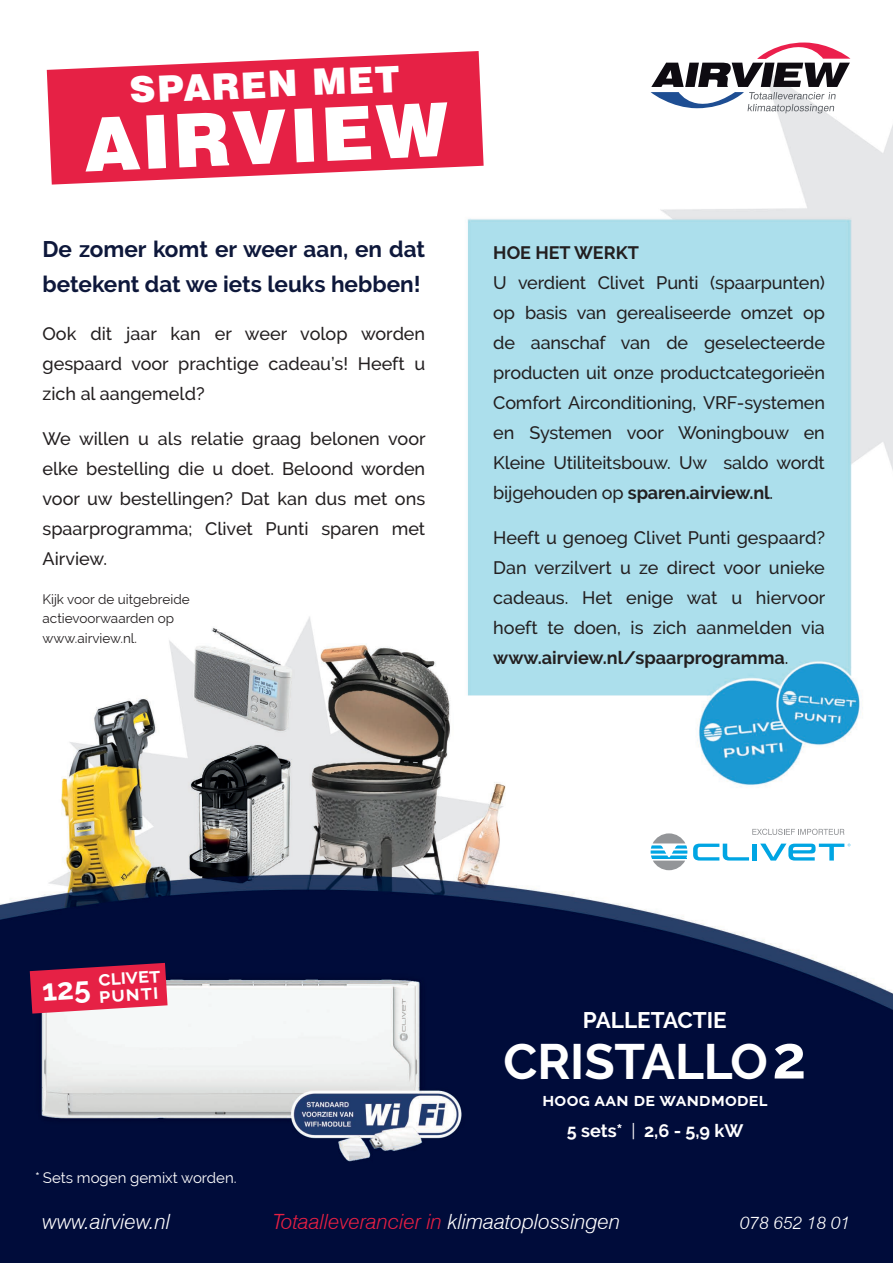
<style>
.page{position:relative;width:893px;height:1263px;background:#fff}
.page>*{position:absolute;margin:0;border:0;box-sizing:border-box;transform-origin:0 0}
.t1{font:900 74.25px "Swiss 721 BT";color:#fff}
.t2{font:700 49.5px "Raleway";color:#fff}
.t3{font:900 36.45px "Swiss 721 BT";color:#fff}
.t4{font:700 22.5px/34.5px "Raleway";color:#0e183b}
.t5{font:700 22.5px "Raleway";color:#fff}
.t6{font:italic 300 21px "Swiss 721 BT";color:#e61f43}
.t7{font:italic 300 21px "Swiss 721 BT";color:#fff}
.t8{font:700 20.7px/16.8px "Raleway";color:#fff}
.t9{font:500 18px/30px "Raleway";color:#231f20;text-align:justify}
.t10{font:700 18px "Raleway";letter-spacing:.02em;color:#fff}
.t11{font:700 18px "Raleway";color:#231f20}
.t12{font:italic 300 18px "Swiss 721 BT";color:#fff}
.t13{font:15px "Raleway";color:#fff}
.t14{font:13.5px "Raleway";color:#231f20}
.s1{font-weight:700}
.s2{font-size:60px}
.s3{font-weight:400}
.s4{color:#fff}
</style>
<div class="page">
<img style="left:0;top:58px;width:893px;height:1205px">
<svg style="left:651px;top:42px;width:199px;height:76px"></svg>
<svg style="left:47px;top:51px;width:437px;height:134px;background:#e94261"></svg>
<svg style="left:752px;top:829px;width:92px;height:6px"></svg>
<svg style="left:693px;top:844px;width:56px;height:16px"></svg>
<div style="left:752px;top:844px;width:5px;height:16px;background:#00a5e3"></div>
<svg style="left:760px;top:843px;width:90px;height:17px"></svg>
<svg style="left:651px;top:833px;width:36px;height:37px"></svg>
<svg style="left:30px;top:963px;width:138px;height:50px;background:#d22f51"></svg>
<p class="t3" style="left:129px;top:69px;width:271px;rotate:-3deg">SPAREN MET</p>
<p class="t1" style="left:82px;top:101px;width:366px;rotate:-3deg">AIRVIEW</p>
<p class="t4" style="left:43px;top:232px;width:384px">De zomer komt er weer aan, en dat betekent dat we iets leuks hebben!</p>
<p class="t9" style="left:43px;top:318px;width:384px">Ook dit jaar kan er weer volop worden gespaard voor prachtige cadeau’s! Heeft u zich al aangemeld?</p>
<p class="t9" style="left:43px;top:423px;width:385px">We willen u als relatie graag belonen voor elke bestelling die u doet. Beloond worden voor uw bestellingen? Dat kan dus met ons spaarprogramma; Clivet Punti sparen met Airview.</p>
<p class="t14" style="left:43px;top:591px;width:149px">Kijk voor de uitgebreide</p>
<p class="t14" style="left:43px;top:611px;width:133px">actievoorwaarden op</p>
<p class="t14" style="left:43px;top:630px;width:96px">www.airview.nl.</p>
<p class="t11" style="left:493px;top:242px;width:147px">HOE HET WERKT</p>
<p class="t9" style="left:493px;top:268px;width:333px">U verdient Clivet Punti (spaarpunten) op basis van gerealiseerde omzet op de aanschaf van de geselecteerde producten uit onze productcategorieën Comfort Airconditioning, VRF-systemen en Systemen voor Woningbouw en Kleine Utiliteitsbouw. Uw saldo wordt bijgehouden op <span class="s1">sparen.airview.nl</span>.</p>
<p class="t9" style="left:493px;top:523px;width:334px">Heeft u genoeg Clivet Punti gespaard?<br>Dan verzilvert u ze direct voor unieke cadeaus. Het enige wat u hiervoor hoeft te doen, is zich aanmelden via <span class="s1">www.airview.nl/spaarprogramma</span>.</p>
<p class="t8" style="left:98px;top:970px;width:64px;rotate:-3deg">clivet punti</p>
<p class="t13" style="left:35px;top:1169px;width:203px">* Sets mogen gemixt worden.</p>
<p class="t5" style="left:583px;top:1007px;width:145px">PALLETACTIE</p>
<p class="t2" style="left:503px;top:1033px;width:304px">CRISTALLO<span class="s2">2</span></p>
<p class="t10" style="left:542px;top:1089px;width:227px">hoog aan de wandmodel</p>
<p class="t10" style="left:567px;top:1120px;width:178px">5 sets* <span class="s3">|</span> 2,6 - 5,9 kW</p>
<p class="t7" style="left:43px;top:1209px;width:129px">www.airview.nl</p>
<p class="t6" style="left:272px;top:1209px;width:349px">Totaalleverancier in <span class="s4">klimaatoplossingen</span></p>
<p class="t12" style="left:740px;top:1211px;width:112px">078 652 18 01</p>
</div>
